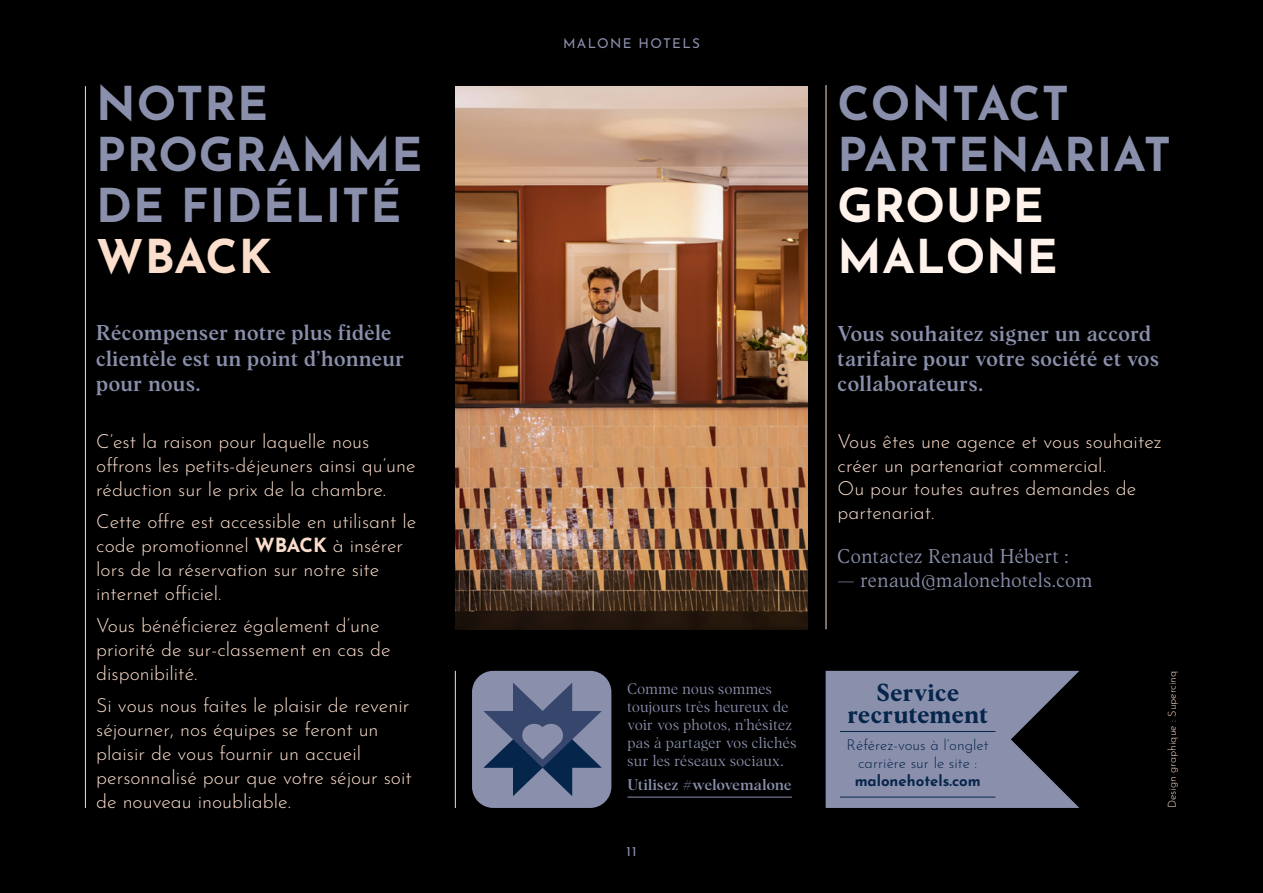
<style>
.page{position:relative;width:1263px;height:893px;background:#000}
.page>*{position:absolute;margin:0;border:0;box-sizing:border-box;transform-origin:0 0}
.t1{font:700 46.5px/51px "Josefin Sans";letter-spacing:.02em;color:#8a90ac}
.t2{font:700 46.5px/51px "Josefin Sans";letter-spacing:.02em;color:#fef2eb}
.t3{font:700 46.5px "Josefin Sans";letter-spacing:.005em;color:#fcdecd}
.t4{font:24px/22.5px "Albra Text Semi";letter-spacing:.025em;color:#06254b;text-align:center}
.t5{font:500 21px/25.7px "Albra Text";letter-spacing:.025em;color:#8a90ac}
.t6{font:300 19.5px/23.9px "Josefin Sans";color:#fcdecd}
.t7{font:300 19.5px "Albra Text";letter-spacing:.02em;color:#8a90ac}
.t8{font:300 15px/18px "Albra";letter-spacing:.025em;color:#8a90ac}
.t9{font:300 15px/18px "Josefin Sans";color:#06254b;text-align:center}
.t10{font:500 15px "Albra";letter-spacing:.02em;color:#8a90ac}
.t11{font:700 15px "Josefin Sans";color:#06254b}
.t12{font:13.5px "Josefin Sans";letter-spacing:.1em;color:#8a90ac}
.t13{font:300 10.95px "Josefin Sans";color:#fcdecd}
.s1{font-weight:700}
</style>
<div class="page">
<hr style="left:85px;top:86px;width:1px;height:722px;background:#fcdecd">
<hr style="left:826px;top:85px;width:1px;height:544px;background:#fcdecd">
<img style="left:455px;top:86px;width:353px;height:543px">
<div style="left:472px;top:671px;width:139px;height:137px;background:#8a90ac;border-radius:21px"></div>
<svg style="left:483px;top:683px;width:119px;height:113px"></svg>
<svg style="left:826px;top:671px;width:253px;height:137px;background:#777c94"></svg>
<hr style="left:840px;top:731px;width:155px;height:1px;background:#06254b">
<hr style="left:840px;top:797px;width:155px;height:1px;background:#06254b">
<hr style="left:627px;top:797px;width:165px;height:1px;background:#8a90ac">
<hr style="left:455px;top:671px;width:1px;height:137px;background:#fcdecd">
<h1 class="t1" style="left:96px;top:74px;width:328px">NOTRE<br>PROGRAMME<br>DE FIDÉLITÉ</h1>
<h1 class="t3" style="left:96px;top:222px;width:177px">WBACK</h1>
<p class="t5" style="left:96px;top:318px;width:309px">Récompenser notre plus fidèle clientèle est un point d’honneur pour nous.</p>
<p class="t6" style="left:96px;top:428px;width:321px">C’est la raison pour laquelle nous offrons les petits-déjeuners ainsi qu’une réduction sur le prix de la chambre.</p>
<p class="t6" style="left:96px;top:508px;width:322px">Cette offre est accessible en utilisant le code promotionnel <span class="s1">WBACK</span> à insérer lors de la réservation sur notre site internet officiel.</p>
<p class="t6" style="left:96px;top:612px;width:296px">Vous bénéficierez également d’une priorité de sur-classement en cas de disponibilité.</p>
<p class="t6" style="left:96px;top:692px;width:317px">Si vous nous faites le plaisir de revenir séjourner, nos équipes se feront un plaisir de vous fournir un accueil personnalisé pour que votre séjour soit de nouveau inoubliable.</p>
<p class="t12" style="left:563px;top:33px;width:138px">MALONE HOTELS</p>
<p class="t8" style="left:627px;top:679px;width:170px">Comme nous sommes toujours très heureux de voir vos photos, n’hésitez pas à partager vos clichés sur les réseaux sociaux.</p>
<p class="t10" style="left:627px;top:773px;width:166px">Utilisez #welovemalone</p>
<p class="t12" style="left:626px;top:841px;width:12px">11</p>
<h1 class="t1" style="left:837px;top:74px;width:335px">CONTACT<br>PARTENARIAT</h1>
<h1 class="t2" style="left:837px;top:176px;width:222px">GROUPE<br>MALONE</h1>
<p class="t5" style="left:837px;top:319px;width:323px;line-height:25.2px">Vous souhaitez signer un accord tarifaire pour votre société et vos collaborateurs.</p>
<p class="t6" style="left:837px;top:428px;width:326px;line-height:23.4px">Vous êtes une agence et vous souhaitez créer un partenariat commercial.<br>Ou pour toutes autres demandes de partenariat.</p>
<p class="t7" style="left:837px;top:542px;width:232px">Contactez Renaud Hébert :</p>
<p class="t7" style="left:837px;top:566px;width:256px">— renaud@malonehotels.com</p>
<p class="t4" style="left:848px;top:680px;width:142px">Service recrutement</p>
<p class="t9" style="left:847px;top:734px;width:144px">Référez-vous à l’onglet carrière sur le site :</p>
<p class="t11" style="left:855px;top:769px;width:128px">malonehotels.com</p>
<p class="t13" style="left:1164px;top:808px;width:139px;rotate:-90deg">Design graphique : Supercinq</p>
</div>
